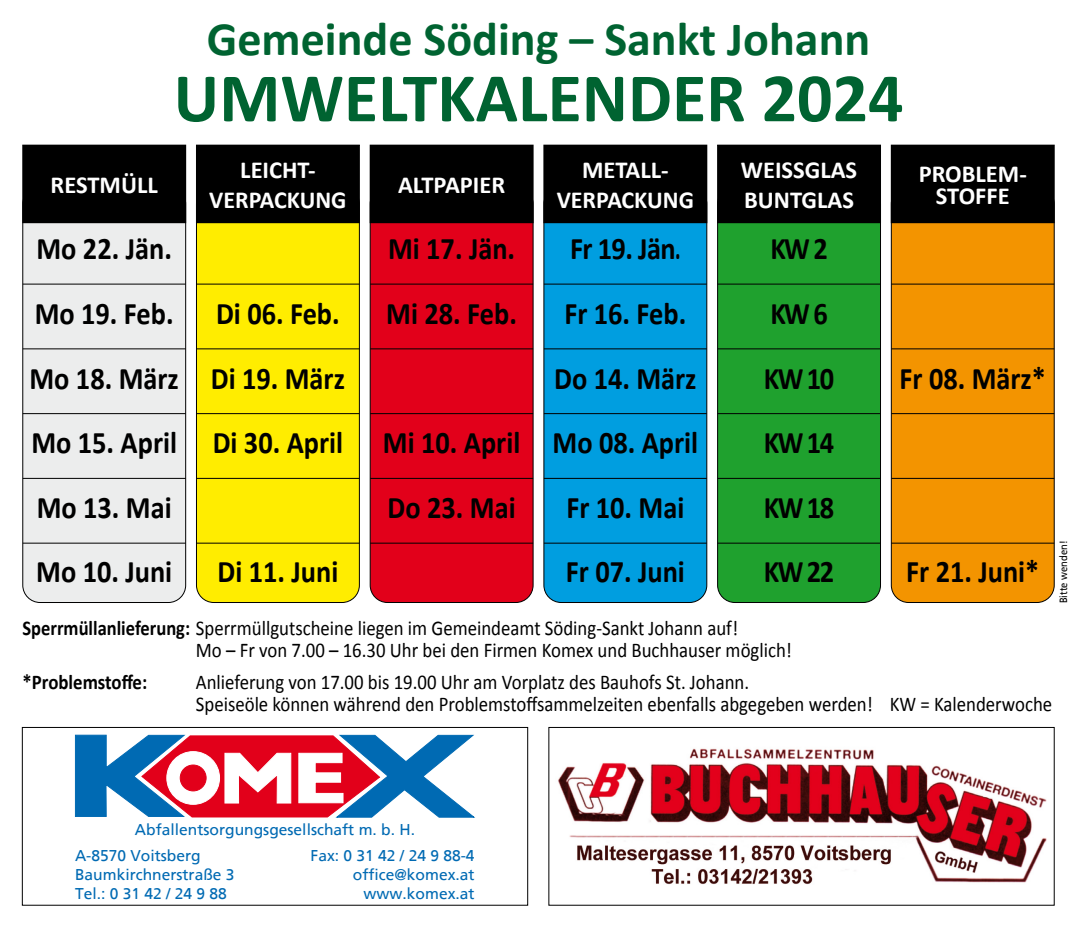
<style>
.page{position:relative;width:1077px;height:928px;background:#fff}
.page>*{position:absolute;margin:0;border:0;box-sizing:border-box;transform-origin:0 0}
.t1{font:700 70px "Calibri";color:#006331}
.t2{font:700 48.12px "Calibri";color:#006331}
.t3{font:700 31.5px/64.6px "Calibri";color:#000;scale:.9 1}
.t4{font:700 31.5px/64.6px "Calibri";letter-spacing:-.06em;color:#000;scale:.9 1}
.t5{font:700 24.5px/29.4px "Calibri";color:#fff;text-align:center}
.t6{font:21px/21.9px "Calibri";color:#000;scale:.89 1}
.t7{font:700 21px "Calibri";color:#000;scale:.89 1}
.t8{font:15.58px/18.7px "Frutiger";color:#006ab3}
.t9{font:10.5px "Frutiger";color:#000;scale:.9 1}
.s1{font-weight:700}
</style>
<div class="page">
<div style="left:196px;top:223px;width:162px;height:378px;background:#ffed00"></div>
<div style="left:196px;top:186px;width:164px;height:417px;border:1px solid #000;border-radius:17px"></div>
<div style="left:196px;top:145px;width:163px;height:78px;background:#000"></div>
<div style="left:370px;top:223px;width:163px;height:379px;background:#e2001a"></div>
<div style="left:370px;top:186px;width:163px;height:417px;border:1px solid #000;border-radius:17px"></div>
<div style="left:545px;top:223px;width:161px;height:379px;background:#009ee0"></div>
<div style="left:543px;top:186px;width:164px;height:417px;border:1px solid #000;border-radius:17px"></div>
<div style="left:717px;top:223px;width:162px;height:378px;background:#1fa12e"></div>
<div style="left:717px;top:186px;width:164px;height:417px;border:1px solid #000;border-radius:17px"></div>
<div style="left:370px;top:145px;width:163px;height:78px;background:#000"></div>
<div style="left:544px;top:145px;width:162px;height:78px;background:#000"></div>
<div style="left:543px;top:145px;width:164px;height:78px;border:1px solid #000"></div>
<div style="left:717px;top:145px;width:163px;height:78px;background:#000"></div>
<div style="left:717px;top:145px;width:164px;height:78px;border:1px solid #000"></div>
<div style="left:892px;top:223px;width:162px;height:379px;background:#f39400"></div>
<div style="left:890px;top:186px;width:164px;height:417px;border:1px solid #000;border-radius:17px"></div>
<div style="left:891px;top:145px;width:163px;height:78px;background:#000"></div>
<div style="left:24px;top:223px;width:162px;height:379px;background:#eceded"></div>
<div style="left:22px;top:186px;width:164px;height:417px;border:1px solid #000;border-radius:17px"></div>
<div style="left:23px;top:145px;width:163px;height:78px;background:#000"></div>
<div style="left:22px;top:727px;width:506px;height:178px;border:1px solid #000"></div>
<svg style="left:75px;top:734px;width:400px;height:84px"></svg>
<div style="left:167px;top:751px;width:52px;height:53px;background:#fff;border-radius:50%"></div>
<div style="left:166px;top:751px;width:54px;height:53px;border:1px solid #fff;border-radius:50%"></div>
<div style="left:180px;top:765px;width:26px;height:26px;background:#e2001a;border-radius:50%"></div>
<div style="left:180px;top:764px;width:26px;height:27px;border:1px solid #e2001a;border-radius:50%"></div>
<div style="left:548px;top:727px;width:506px;height:178px;border:1px solid #000"></div>
<img style="left:558px;top:748px;width:489px;height:137px">
<hr style="left:23px;top:284px;width:163px;height:1px;background:#000">
<hr style="left:23px;top:348px;width:163px;height:1px;background:#000">
<hr style="left:23px;top:413px;width:163px;height:1px;background:#000">
<hr style="left:23px;top:478px;width:163px;height:1px;background:#000">
<hr style="left:23px;top:543px;width:163px;height:1px;background:#000">
<hr style="left:196px;top:284px;width:163px;height:1px;background:#000">
<hr style="left:196px;top:348px;width:163px;height:1px;background:#000">
<hr style="left:196px;top:413px;width:163px;height:1px;background:#000">
<hr style="left:196px;top:478px;width:163px;height:1px;background:#000">
<hr style="left:196px;top:543px;width:163px;height:1px;background:#000">
<hr style="left:370px;top:284px;width:163px;height:1px;background:#000">
<hr style="left:370px;top:348px;width:163px;height:1px;background:#000">
<hr style="left:370px;top:413px;width:163px;height:1px;background:#000">
<hr style="left:370px;top:478px;width:163px;height:1px;background:#000">
<hr style="left:370px;top:543px;width:163px;height:1px;background:#000">
<hr style="left:544px;top:284px;width:162px;height:1px;background:#000">
<hr style="left:544px;top:348px;width:162px;height:1px;background:#000">
<hr style="left:544px;top:413px;width:162px;height:1px;background:#000">
<hr style="left:544px;top:478px;width:162px;height:1px;background:#000">
<hr style="left:544px;top:543px;width:162px;height:1px;background:#000">
<hr style="left:717px;top:284px;width:163px;height:1px;background:#000">
<hr style="left:717px;top:348px;width:163px;height:1px;background:#000">
<hr style="left:717px;top:413px;width:163px;height:1px;background:#000">
<hr style="left:717px;top:478px;width:163px;height:1px;background:#000">
<hr style="left:717px;top:543px;width:163px;height:1px;background:#000">
<hr style="left:891px;top:284px;width:163px;height:1px;background:#000">
<hr style="left:891px;top:348px;width:163px;height:1px;background:#000">
<hr style="left:891px;top:413px;width:163px;height:1px;background:#000">
<hr style="left:891px;top:478px;width:163px;height:1px;background:#000">
<hr style="left:891px;top:543px;width:163px;height:1px;background:#000">
<h2 class="t2" style="left:207px;top:5px;width:665px">Gemeinde Söding – Sankt Johann</h2>
<h1 class="t1" style="left:173px;top:48px;width:731px">UMWELTKALENDER 2024</h1>
<p class="t5" style="left:51px;top:169px;width:109px">RESTMÜLL</p>
<h3 class="t3" style="left:30px;top:215px;width:167px">Mo 22. Jän.<br>Mo 19. Feb.<br>Mo 18. März<br>Mo 15. April<br>Mo 13. Mai<br>Mo 10. Juni</h3>
<p class="t5" style="left:209px;top:155px;width:139px">LEICHT-<br>VERPACKUNG</p>
<h3 class="t3" style="left:211px;top:280px;width:150px">Di 06. Feb.<br>Di 19. März<br>Di 30. April</h3>
<h3 class="t3" style="left:217px;top:538px;width:136px">Di 11. Juni</h3>
<p class="t5" style="left:398px;top:169px;width:109px">ALTPAPIER</p>
<h3 class="t3" style="left:386px;top:215px;width:147px">Mi 17. Jän.<br>Mi 28. Feb.</h3>
<h3 class="t3" style="left:383px;top:409px;width:154px">Mi 10. April<br>Do 23. Mai</h3>
<p class="t5" style="left:556px;top:155px;width:139px">METALL-<br>VERPACKUNG</p>
<p class="t5" style="left:741px;top:155px;width:118px;text-align:left">WEISSGLAS<br>BUNTGLAS</p>
<p class="t5" style="left:918px;top:162px;width:110px;line-height:21.9px">PROBLEM-<br>STOFFE</p>
<h3 class="t3" style="left:552px;top:215px;width:163px;text-align:center">Fr 19. Jän.<br>Fr 16. Feb.<br>Do 14. März<br>Mo 08. April<br>Fr 10. Mai<br>Fr 07. Juni</h3>
<h3 class="t4" style="left:764px;top:215px;width:80px">KW 2<br>KW 6<br>KW 10<br>KW 14<br>KW 18<br>KW 22</h3>
<h3 class="t3" style="left:899px;top:345px;width:164px">Fr 08. März*</h3>
<h3 class="t3" style="left:906px;top:538px;width:149px">Fr 21. Juni*</h3>
<p class="t9" style="left:1057px;top:603px;width:72px;rotate:-90deg">Bitte wenden!</p>
<p class="t6" style="left:196px;top:617px;width:671px;text-indent:-173px"><span class="s1">Sperrmüllanlieferung:</span> Sperrmüllgutscheine liegen im Gemeindeamt Söding-Sankt Johann auf!<br>Mo – Fr von 7.00 – 16.30 Uhr bei den Firmen Komex und Buchhauser möglich!</p>
<p class="t7" style="left:23px;top:667px;width:142px">*Problemstoffe:</p>
<p class="t6" style="left:196px;top:670px;width:963px">Anlieferung von 17.00 bis 19.00 Uhr am Vorplatz des Bauhofs St. Johann.<br>Speiseöle können während den Problemstoffsammelzeiten ebenfalls abgegeben werden! KW = Kalenderwoche</p>
<p class="t8" style="left:75px;top:817px;width:341px;line-height:25.9px;text-indent:60px">Abfallentsorgungsgesellschaft m. b. H.<br>A-8570 Voitsberg</p>
<p class="t8" style="left:75px;top:865px;width:161px">Baumkirchnerstraße 3<br>Tel.: 0 31 42 / 24 9 88</p>
<p class="t8" style="left:310px;top:846px;width:165px;text-align:right">Fax: 0 31 42 / 24 9 88-4 office@komex.at www.komex.at</p>
</div>
